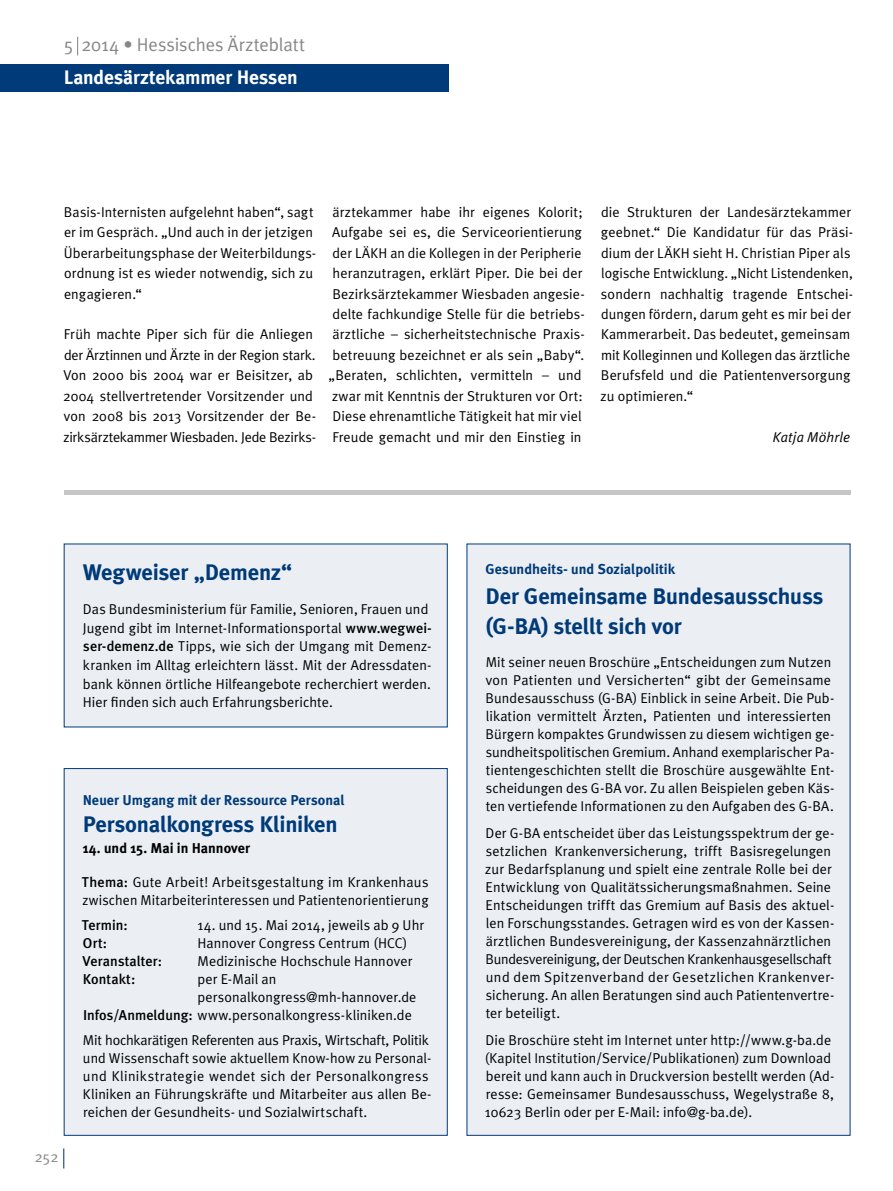
<style>
.page{position:relative;width:893px;height:1191px;background:#fff}
.page>*{position:absolute;margin:0;border:0;box-sizing:border-box;transform-origin:0 0}
.Amtliches_Überschrif{font:700 22.5px/30px "Meta Plus";letter-spacing:-.01em;color:#003a78}
.t1{font:700 19.5px "Meta Plus";letter-spacing:-.005em;color:#fff}
.t2{font:18.6px "Meta Plus Normal";color:#878787}
.t3{font:15px "Meta Plus Normal";color:#878787}
.Grundtext{font:14.25px/20.4px "Meta Plus Normal";letter-spacing:.005em;color:#000}
.Amtliches_Überschrif-2{font:700 14.25px "Meta Plus";color:#003a78}
.Grundtext-2{font:500 14.25px "Meta Plus";letter-spacing:.005em;color:#000}
.Amtliches_Überschrif-3{font:700 14.25px "Meta Plus";color:#000}
.Grundtext-3{font:italic 14.25px "Meta Plus Normal";letter-spacing:.015em;color:#000}
.s1{font-family:"Meta Plus";font-weight:500}
</style>
<div class="page">
<svg style="left:63px;top:1148px;width:1px;height:20px"></svg>
<svg style="left:77px;top:37px;width:1px;height:18px"></svg>
<div style="left:0;top:64px;width:449px;height:27px;background:#003a78"></div>
<div style="left:64px;top:543px;width:384px;height:184px;background:#ebeff4"></div>
<div style="left:467px;top:543px;width:383px;height:592px;background:#ebeff4"></div>
<div style="left:64px;top:768px;width:384px;height:367px;background:#ebeff4;border:1px solid #003a78"></div>
<div style="left:64px;top:490px;width:786px;height:5px;background:#c6c6c6"></div>
<p class="t2" style="left:64px;top:34px;width:243px">5 2014 • Hessisches Ärzteblatt</p>
<p class="t1" style="left:64px;top:66px;width:235px">Landesärztekammer Hessen</p>
<p class="Grundtext" style="left:64px;top:202px;width:254px">Basis-Internisten aufgelehnt haben“, sagt er im Gespräch. „Und auch in der jetzigen Überarbeitungsphase der Weiterbildungs&shy;ordnung ist es wieder notwendig, sich zu engagieren.“</p>
<p class="Grundtext" style="left:63px;top:324px;width:254px">Früh machte Piper sich für die Anliegen der Ärztinnen und Ärzte in der Region stark.<br>Von 2000 bis 2004 war er Beisitzer, ab 2004 stellvertretender Vorsitzender und von 2008 bis 2013 Vorsitzender der Be&shy;zirksärztekammer Wiesbaden. Jede Bezirks-</p>
<p class="Grundtext" style="left:329px;top:202px;width:258px">ärztekammer habe ihr eigenes Kolorit; Aufgabe sei es, die Serviceorientierung der LÄKH an die Kollegen in der Peripherie heranzutragen, erklärt Piper. Die bei der Bezirksärztekammer Wiesbaden angesie&shy;delte fachkundige Stelle für die betriebs&shy;ärztliche – sicherheitstechnische Praxis&shy;betreuung bezeichnet er als sein „Baby“. „Beraten, schlichten, vermitteln – und zwar mit Kenntnis der Strukturen vor Ort:<br>Diese ehrenamtliche Tätigkeit hat mir viel Freude gemacht und mir den Einstieg in</p>
<p class="Grundtext" style="left:600px;top:202px;width:254px">die Strukturen der Landesärztekammer geebnet.“ Die Kandidatur für das Präsi&shy;dium der LÄKH sieht H. Christian Piper als logische Entwicklung. „Nicht Listendenken, sondern nachhaltig tragende Entschei&shy;dungen fördern, darum geht es mir bei der Kammerarbeit. Das bedeutet, gemeinsam mit Kolleginnen und Kollegen das ärztliche Berufsfeld und die Patientenversorgung zu optimieren.“</p>
<p class="Grundtext-3" style="left:773px;top:428px;width:79px">Katja Möhrle</p>
<p class="t3" style="left:35px;top:1148px;width:25px">252</p>
<p class="Amtliches_Überschrif" style="left:83px;top:557px;width:211px">Wegweiser „Demenz“</p>
<p class="Amtliches_Überschrif-2" style="left:485px;top:560px;width:191px">Gesundheits- und Sozialpolitik</p>
<p class="Amtliches_Überschrif" style="left:485px;top:580px;width:339px">Der Gemeinsame Bundesausschuss (G-BA) stellt sich vor</p>
<p class="Grundtext" style="left:83px;top:599px;width:350px;line-height:18.6px">Das Bundesministerium für Familie, Senioren, Frauen und Jugend gibt im Internet-Informationsportal <span class="s1">www.wegwei&shy;ser-demenz.de</span> Tipps, wie sich der Umgang mit Demenz&shy;kranken im Alltag erleichtern lässt. Mit der Adressdaten&shy;bank können örtliche Hilfeangebote recherchiert werden.<br>Hier finden sich auch Erfahrungsberichte.</p>
<p class="Grundtext" style="left:486px;top:652px;width:350px;line-height:18px">Mit seiner neuen Broschüre „Entscheidungen zum Nutzen von Patienten und Versicherten“ gibt der Gemeinsame Bundesausschuss (G-BA) Einblick in seine Arbeit. Die Pub&shy;likation vermittelt Ärzten, Patienten und interessierten Bürgern kompaktes Grundwissen zu diesem wichtigen ge&shy;sundheitspolitischen Gremium. Anhand exemplarischer Pa&shy;tientengeschichten stellt die Broschüre ausgewählte Ent&shy;scheidungen des G-BA vor. Zu allen Beispielen geben Käs&shy;ten vertiefende Informationen zu den Aufgaben des G-BA.</p>
<p class="Grundtext" style="left:485px;top:823px;width:350px;line-height:18px">Der G-BA entscheidet über das Leistungsspektrum der ge&shy;setzlichen Krankenversicherung, trifft Basisregelungen zur Bedarfsplanung und spielt eine zentrale Rolle bei der Entwicklung von Qualitätssicherungsmaßnahmen. Seine Entscheidungen trifft das Gremium auf Basis des aktuel&shy;len Forschungsstandes. Getragen wird es von der Kassen&shy;ärztlichen Bundesvereinigung, der Kassenzahnärztlichen Bundesvereinigung, der Deutschen Krankenhausgesellschaft und dem Spitzenverband der Gesetzlichen Krankenver&shy;sicherung. An allen Beratungen sind auch Patientenvertre&shy;ter beteiligt.</p>
<p class="Grundtext" style="left:485px;top:1030px;width:351px;line-height:18px">Die Broschüre steht im Internet unter http://www.g-ba.de (Kapitel Institution/Service/Publikationen) zum Download bereit und kann auch in Druckversion bestellt werden (Ad&shy;resse: Gemeinsamer Bundesausschuss, Wegelystraße 8, 10623 Berlin oder per E-Mail: info@g-ba.de).</p>
<p class="Amtliches_Überschrif-2" style="left:83px;top:791px;width:264px">Neuer Umgang mit der Ressource Personal</p>
<p class="Amtliches_Überschrif" style="left:83px;top:808px;width:256px">Personalkongress Kliniken</p>
<p class="Amtliches_Überschrif-3" style="left:83px;top:839px;width:169px">14. und 15. Mai in Hannover</p>
<p class="Grundtext" style="left:82px;top:873px;width:348px;line-height:18px"><span class="s1">Thema:</span> Gute Arbeit! Arbeitsgestaltung im Krankenhaus zwischen Mitarbeiterinteressen und Patientenorientierung</p>
<p class="Grundtext-2" style="left:82px;top:916px;width:47px">Termin:</p>
<p class="Grundtext" style="left:198px;top:914px;width:228px">14. und 15. Mai 2014, jeweils ab 9 Uhr</p>
<p class="Grundtext-2" style="left:83px;top:934px;width:26px">Ort:</p>
<p class="Grundtext" style="left:198px;top:932px;width:212px">Hannover Congress Centrum (HCC)</p>
<p class="Grundtext-2" style="left:83px;top:952px;width:81px">Veranstalter:</p>
<p class="Grundtext" style="left:198px;top:950px;width:216px">Medizinische Hochschule Hannover</p>
<p class="Grundtext-2" style="left:83px;top:970px;width:54px">Kontakt:</p>
<p class="Grundtext" style="left:198px;top:968px;width:80px">per E-Mail an</p>
<p class="Grundtext" style="left:197px;top:986px;width:221px">personalkongress@mh-hannover.de</p>
<p class="Grundtext" style="left:83px;top:1004px;width:330px"><span class="s1">Infos/Anmeldung:</span> www.personalkongress-kliniken.de</p>
<p class="Grundtext" style="left:83px;top:1030px;width:350px;line-height:18px">Mit hochkarätigen Referenten aus Praxis, Wirtschaft, Politik und Wissenschaft sowie aktuellem Know-how zu Personal&shy;und Klinikstrategie wendet sich der Personalkongress Kliniken an Führungskräfte und Mitarbeiter aus allen Be&shy;reichen der Gesundheits- und Sozialwirtschaft.</p>
</div>
